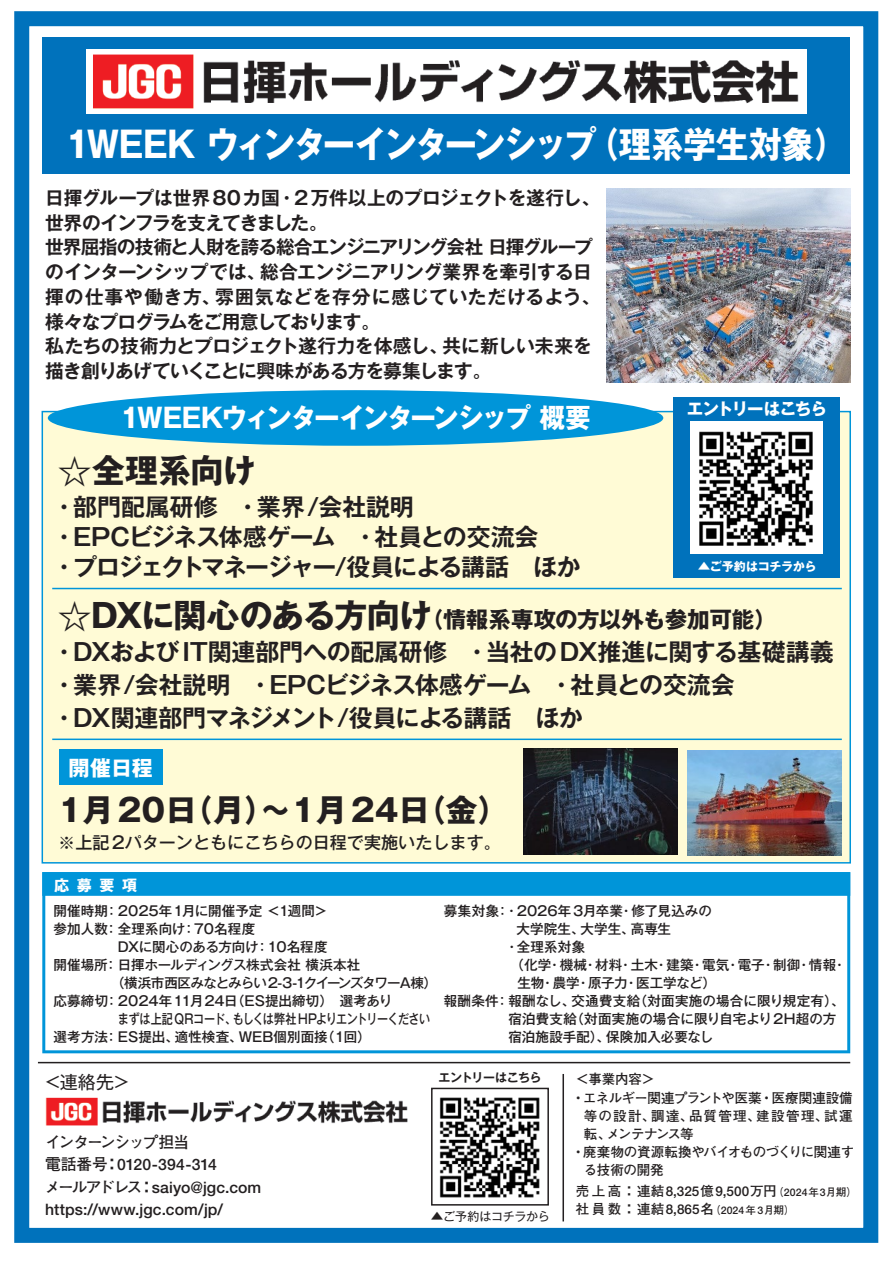
<style>
.page{position:relative;width:893px;height:1263px;background:#fff}
.page>*{position:absolute;margin:0;border:0;box-sizing:border-box;transform-origin:0 0}
.t1{font:700 36px "Gothic MB101";letter-spacing:-.065em;color:#fff;scale:.9 1}
.t2{font:700 33px "Gothic MB101";letter-spacing:-.01em;color:#231f20}
.t3{font:700 31.5px "Gothic MB101";color:#231f20}
.t4{font:700 27px "Gothic MB101";letter-spacing:-.07em;color:#fff;scale:.95 1}
.t5{font:24px/33px "Gothic MB101 De B";letter-spacing:-.02em;color:#231f20}
.t6{font:24px/30px "Gothic MB101 De B";letter-spacing:-.045em;color:#231f20}
.t7{font:700 22.5px "Gothic MB101";letter-spacing:-.01em;color:#231f20}
.t8{font:700 21px "Gothic MB101";color:#fff}
.t9{font:18.75px/24.8px "Gothic MB101 De B";letter-spacing:-.035em;color:#231f20}
.t10{font:18px "Gothic MB101";color:#231f20}
.t11{font:500 17.1px "Gothic MB101";color:#231f20}
.t12{font:700 16.5px "Gothic MB101";letter-spacing:-.065em;color:#fff}
.t13{font:700 15.75px/22.5px "Futo Go B101";letter-spacing:-.005em;color:#231f20}
.t14{font:700 15px "Gothic MB101";color:#fff}
.t15{font:500 13.5px "Gothic MB101";letter-spacing:.005em;color:#231f20}
.t16{font:700 13.5px/18px "Futo Go B101";letter-spacing:.06em;color:#231f20}
.t17{font:700 13.5px "Futo Go B101";letter-spacing:-.025em;color:#231f20}
.t18{font:500 13.5px "Gothic MB101";letter-spacing:-.015em;color:#231f20}
.t19{font:500 13.5px "Gothic MB101";letter-spacing:-.04em;color:#231f20;scale:.82 1}
.t20{font:500 13.5px "Gothic MB101";letter-spacing:-.07em;color:#231f20}
.t21{font:700 13.5px "Futo Go B101";letter-spacing:.105em;color:#231f20}
.t22{font:700 13.5px "Futo Go B101";letter-spacing:-.005em;color:#231f20}
.t23{font:700 13.5px "Futo Go B101";letter-spacing:-.085em;color:#231f20}
.t24{font:12px "Gothic MB101";letter-spacing:-.015em;color:#231f20}
.t25{font:700 12px "Gothic MB101";letter-spacing:-.025em;color:#fff}
.t26{font:12px "Gothic MB101 De B";letter-spacing:-.055em;color:#231f20}
.s1{font-size:33px}
.s2{font-size:10.5px}
</style>
<div class="page">
<div style="left:14px;top:11px;width:864px;height:1232px;border:15px solid #0072bc"></div>
<div style="left:42px;top:411px;width:809px;height:452px;background:#fffbd6;border:2px solid #0095d9"></div>
<svg style="left:42px;top:896px;width:808px;height:157px"></svg>
<div style="left:42px;top:872px;width:808px;height:24px;background:#0095d9"></div>
<div style="left:42px;top:37px;width:808px;height:136px;background:#0072bc"></div>
<hr style="left:38px;top:1062px;width:812px;height:1px;background:#231f20">
<hr style="left:562px;top:1074px;width:2px;height:147px;background:#231f20">
<div style="left:674px;top:397px;width:166px;height:180px;background:#0072bc"></div>
<div style="left:431px;top:1088px;width:118px;height:117px;border:2px solid #231f20"></div>
<img style="left:45px;top:1097px;width:363px;height:29px">
<div style="left:48px;top:390px;width:615px;height:56px;background:#0095d9;border-radius:50%"></div>
<div style="left:691px;top:422px;width:132px;height:132px;background:#fff"></div>
<img style="left:699px;top:431px;width:114px;height:115px">
<div style="left:59px;top:749px;width:103px;height:36px;background:#0095d9"></div>
<img style="left:87px;top:49px;width:719px;height:64px">
<img style="left:606px;top:188px;width:244px;height:194px">
<img style="left:439px;top:1097px;width:101px;height:101px">
<img style="left:687px;top:750px;width:155px;height:105px">
<img style="left:523px;top:748px;width:155px;height:106px">
<hr style="left:52px;top:588px;width:790px;height:1px;background:#0095d9">
<hr style="left:52px;top:738px;width:790px;height:2px;background:#0095d9">
<h1 class="t1" style="left:65px;top:119px;width:869px">1WEEK ウィンターインターンシップ（理系学生対象）</h1>
<p class="t9" style="left:45px;top:184px;width:557px">日揮グループは世界80カ国・2万件以上のプロジェクトを遂行し、世界のインフラを支えてきました。<br>世界屈指の技術と人財を誇る総合エンジニアリング会社 日揮グループのインターンシップでは、総合エンジニアリング業界を牽引する日揮の仕事や働き方、雰囲気などを存分に感じていただけるよう、様々なプログラムをご用意しております。<br>私たちの技術力とプロジェクト遂行力を体感し、共に新しい未来を描き創りあげていくことに興味がある方を募集します。</p>
<h3 class="t4" style="left:120px;top:399px;width:497px">1WEEKウィンターインターンシップ 概要</h3>
<p class="t12" style="left:687px;top:397px;width:141px">エントリーはこちら</p>
<h2 class="t2" style="left:58px;top:447px;width:199px">☆全理系向け</h2>
<h3 class="t6" style="left:52px;top:489px;width:530px">・部門配属研修　・業界/会社説明<br>・EPCビジネス体感ゲーム　・社員との交流会　・プロジェクトマネージャー/役員による講話　ほか</h3>
<h3 class="t7" style="left:58px;top:603px;width:720px"><span class="s1">☆DXに関心のある方向け</span>（情報系専攻の方以外も参加可能）</h3>
<h3 class="t5" style="left:52px;top:633px;width:783px">・DXおよびIT関連部門への配属研修　・当社のDX推進に関する基礎講義・業界/会社説明　・EPCビジネス体感ゲーム　・社員との交流会<br>・DX関連部門マネジメント/役員による講話　ほか</h3>
<p class="t25" style="left:698px;top:558px;width:120px">▲ご予約はコチラから</p>
<h3 class="t8" style="left:68px;top:753px;width:86px">開催日程</h3>
<h3 class="t3" style="left:58px;top:787px;width:452px">1月20日（月）～1月24日（金）</h3>
<p class="t11" style="left:58px;top:830px;width:444px">※上記2パターンともにこちらの日程で実施いたします。</p>
<p class="t14" style="left:54px;top:874px;width:85px">応募要項</p>
<p class="t15" style="left:54px;top:901px;width:276px">開催時期： 2025年1月に開催予定 ＜1週間＞</p>
<p class="t15" style="left:54px;top:919px;width:203px">参加人数： 全理系向け：70名程度</p>
<p class="t18" style="left:118px;top:937px;width:211px">DXに関心のある方向け：10名程度</p>
<p class="t15" style="left:54px;top:955px;width:308px">開催場所： 日揮ホールディングス株式会社 横浜本社</p>
<p class="t20" style="left:111px;top:973px;width:327px">（横浜市西区みなとみらい2-3-1クイーンズタワーA棟）</p>
<p class="t15" style="left:54px;top:991px;width:340px">応募締切： 2024年11月24日（ES提出締切）　選考あり</p>
<p class="t19" style="left:118px;top:1009px;width:382px">まずは上記 QRコード、もしくは弊社 HPよりエントリーください</p>
<p class="t15" style="left:54px;top:1027px;width:319px">選考方法： ES提出、適性検査、WEB個別面接（1回）</p>
<p class="t15" style="left:444px;top:901px;width:269px">募集対象： ・2026年3月卒業・修了見込みの</p>
<p class="t15" style="left:517px;top:919px;width:156px">大学院生、大学生、高専生</p>
<p class="t15" style="left:505px;top:937px;width:82px">・全理系対象</p>
<p class="t15" style="left:511px;top:955px;width:337px">（化学・機械・材料・土木・建築・電気・電子・制御・情報・</p>
<p class="t18" style="left:517px;top:973px;width:200px">生物・農学・原子力・医工学など）</p>
<p class="t15" style="left:444px;top:991px;width:402px">報酬条件： 報酬なし、交通費支給（対面実施の場合に限り規定有）、</p>
<p class="t15" style="left:508px;top:1009px;width:330px">宿泊費支給（対面実施の場合に限り自宅より2H超の方</p>
<p class="t15" style="left:508px;top:1027px;width:207px">宿泊施設手配）、保険加入必要なし</p>
<p class="t26" style="left:438px;top:1068px;width:105px">エントリーはこちら</p>
<h3 class="t10" style="left:45px;top:1070px;width:85px">&lt;連絡先&gt;</h3>
<p class="t22" style="left:576px;top:1071px;width:80px">＜事業内容＞</p>
<p class="t17" style="left:571px;top:1090px;width:283px">・エネルギー関連プラントや医薬・医療関連設備</p>
<p class="t21" style="left:584px;top:1108px;width:270px">等の設計、調達、品質管理、建設管理、試運</p>
<p class="t23" style="left:584px;top:1126px;width:111px">転、メンテナンス等</p>
<p class="t17" style="left:571px;top:1144px;width:284px">・廃棄物の資源転換やバイオものづくりに関連す</p>
<p class="t22" style="left:584px;top:1162px;width:81px">る技術の開発</p>
<p class="t13" style="left:45px;top:1131px;width:218px">インターンシップ担当<br>電話番号：0120-394-314<br>メールアドレス：saiyo@jgc.com https://www.jgc.com/jp/</p>
<p class="t16" style="left:576px;top:1182px;width:282px">売上高： 連結8,325億9,500万円<span class="s2">（2024年3月期）</span>社員数： 連結8,865名<span class="s2">（2024年3月期）</span></p>
<p class="t24" style="left:431px;top:1208px;width:120px">▲ご予約はコチラから</p>
</div>
